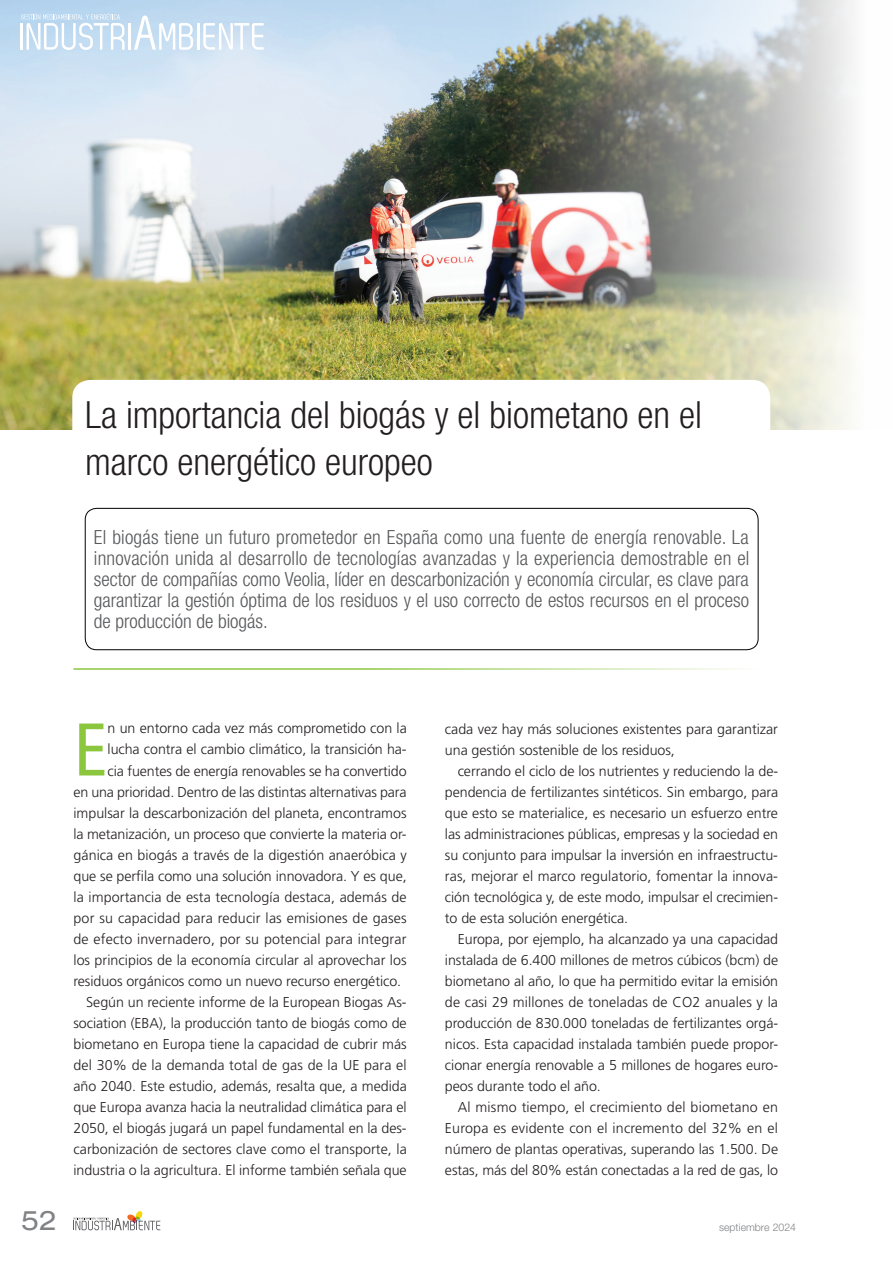
<style>
.page{position:relative;width:893px;height:1263px;background:#fff}
.page>*{position:absolute;margin:0;border:0;box-sizing:border-box;transform-origin:0 0}
.t1{font:condensed 74.4px "Frutiger";color:#8bc63e}
.t2{font:300 condensed 37.5px/46.5px "Helvetica Neue LT Std";color:#231f20}
.t3{font:expanded 27px "Helvetica Neue LT Std";color:#808285}
.t4{font:300 condensed 19.5px/21px "Helvetica Neue LT Std";color:#57585a;text-align:justify}
.t5{font:300 14.25px/21px "Frutiger";letter-spacing:-.005em;color:#231f20;text-align:justify}
.t6{font:300 14.25px "Frutiger";letter-spacing:.015em;color:#231f20}
.t7{font:300 10.5px "Helvetica Neue LT Std";color:#808285}
</style>
<div class="page">
<svg style="left:73px;top:1211px;width:87px;height:19px"></svg>
<img style="left:0;top:0;width:854px;height:429px">
<svg style="left:72px;top:380px;width:698px;height:179px"></svg>
<hr style="left:20px;top:23px;width:3px;height:27px;background:#fff">
<hr style="left:128px;top:23px;width:3px;height:27px;background:#fff">
<svg style="left:134px;top:15px;width:59px;height:35px"></svg>
<hr style="left:197px;top:23px;width:2px;height:27px;background:#fff">
<svg style="left:203px;top:23px;width:61px;height:27px"></svg>
<svg style="left:21px;top:13px;width:104px;height:37px"></svg>
<div style="left:85px;top:508px;width:673px;height:142px;border:1px solid #000;border-radius:11px"></div>
<hr style="left:74px;top:668px;width:705px;height:2px;background:#8bc63e">
<h2 class="t2" style="left:85px;top:391px;width:618px">La importancia del biogás y el biometano en el marco energético europeo</h2>
<p class="t4" style="left:94px;top:526px;width:657px">El biogás tiene un futuro prometedor en España como una fuente de energía renovable. La innovación unida al desarrollo de tecnologías avanzadas y la experiencia demostrable en el sector de compañías como Veolia, líder en descarbonización y economía circular, es clave para garantizar la gestión óptima de los residuos y el uso correcto de estos recursos en el proceso de producción de biogás.</p>
<h3 class="t3" style="left:21px;top:1204px;width:38px">52</h3>
<h1 class="t1" style="left:74px;top:706px;width:36px">E</h1>
<p class="t5" style="left:108px;top:718px;width:301px">n un entorno cada vez más comprometido con la</p>
<p class="t5" style="left:108px;top:739px;width:301px">lucha contra el cambio climático, la transición ha-</p>
<p class="t5" style="left:108px;top:760px;width:301px">cia fuentes de energía renovables se ha convertido</p>
<p class="t5" style="left:73px;top:781px;width:334px">en una prioridad. Dentro de las distintas alternativas para</p>
<p class="t5" style="left:73px;top:802px;width:335px">impulsar la descarbonización del planeta, encontramos</p>
<p class="t5" style="left:73px;top:823px;width:335px">la metanización, un proceso que convierte la materia or-</p>
<p class="t5" style="left:73px;top:844px;width:335px">gánica en biogás a través de la digestión anaeróbica y</p>
<p class="t5" style="left:73px;top:865px;width:335px">que se perfila como una solución innovadora. Y es que,</p>
<p class="t5" style="left:73px;top:886px;width:335px">la importancia de esta tecnología destaca, además de</p>
<p class="t6" style="left:73px;top:909px;width:335px">por su capacidad para reducir las emisiones de gases</p>
<p class="t5" style="left:73px;top:928px;width:334px">de efecto invernadero, por su potencial para integrar</p>
<p class="t5" style="left:73px;top:949px;width:335px">los principios de la economía circular al aprovechar los</p>
<p class="t5" style="left:73px;top:970px;width:329px">residuos orgánicos como un nuevo recurso energético.</p>
<p class="t5" style="left:86px;top:991px;width:322px">Según un reciente informe de la European Biogas As-</p>
<p class="t5" style="left:73px;top:1012px;width:335px">sociation (EBA), la producción tanto de biogás como de</p>
<p class="t5" style="left:73px;top:1033px;width:335px">biometano en Europa tiene la capacidad de cubrir más</p>
<p class="t5" style="left:73px;top:1054px;width:335px">del 30% de la demanda total de gas de la UE para el</p>
<p class="t5" style="left:73px;top:1075px;width:335px">año 2040. Este estudio, además, resalta que, a medida</p>
<p class="t5" style="left:73px;top:1096px;width:335px">que Europa avanza hacia la neutralidad climática para el</p>
<p class="t5" style="left:73px;top:1117px;width:335px">2050, el biogás jugará un papel fundamental en la des-</p>
<p class="t5" style="left:73px;top:1138px;width:335px">carbonización de sectores clave como el transporte, la</p>
<p class="t5" style="left:73px;top:1159px;width:335px">industria o la agricultura. El informe también señala que</p>
<p class="t5" style="left:445px;top:718px;width:334px">cada vez hay más soluciones existentes para garantizar una gestión sostenible de los residuos,</p>
<p class="t5" style="left:445px;top:760px;width:335px;text-indent:13px">cerrando el ciclo de los nutrientes y reduciendo la de&shy;pendencia de fertilizantes sintéticos. Sin embargo, para que esto se materialice, es necesario un esfuerzo entre las administraciones públicas, empresas y la sociedad en su conjunto para impulsar la inversión en infraestructu&shy;ras, mejorar el marco regulatorio, fomentar la innova&shy;ción tecnológica y, de este modo, impulsar el crecimien&shy;to de esta solución energética.</p>
<p class="t5" style="left:445px;top:928px;width:335px;text-indent:13px">Europa, por ejemplo, ha alcanzado ya una capacidad instalada de 6.400 millones de metros cúbicos (bcm) de biometano al año, lo que ha permitido evitar la emisión de casi 29 millones de toneladas de CO2 anuales y la producción de 830.000 toneladas de fertilizantes orgá&shy;nicos. Esta capacidad instalada también puede propor&shy;cionar energía renovable a 5 millones de hogares euro&shy;peos durante todo el año.</p>
<p class="t5" style="left:445px;top:1096px;width:335px;text-indent:13px">Al mismo tiempo, el crecimiento del biometano en Europa es evidente con el incremento del 32% en el número de plantas operativas, superando las 1.500. De estas, más del 80% están conectadas a la red de gas, lo</p>
<p class="t7" style="left:719px;top:1221px;width:78px">septiembre 2024</p>
</div>
